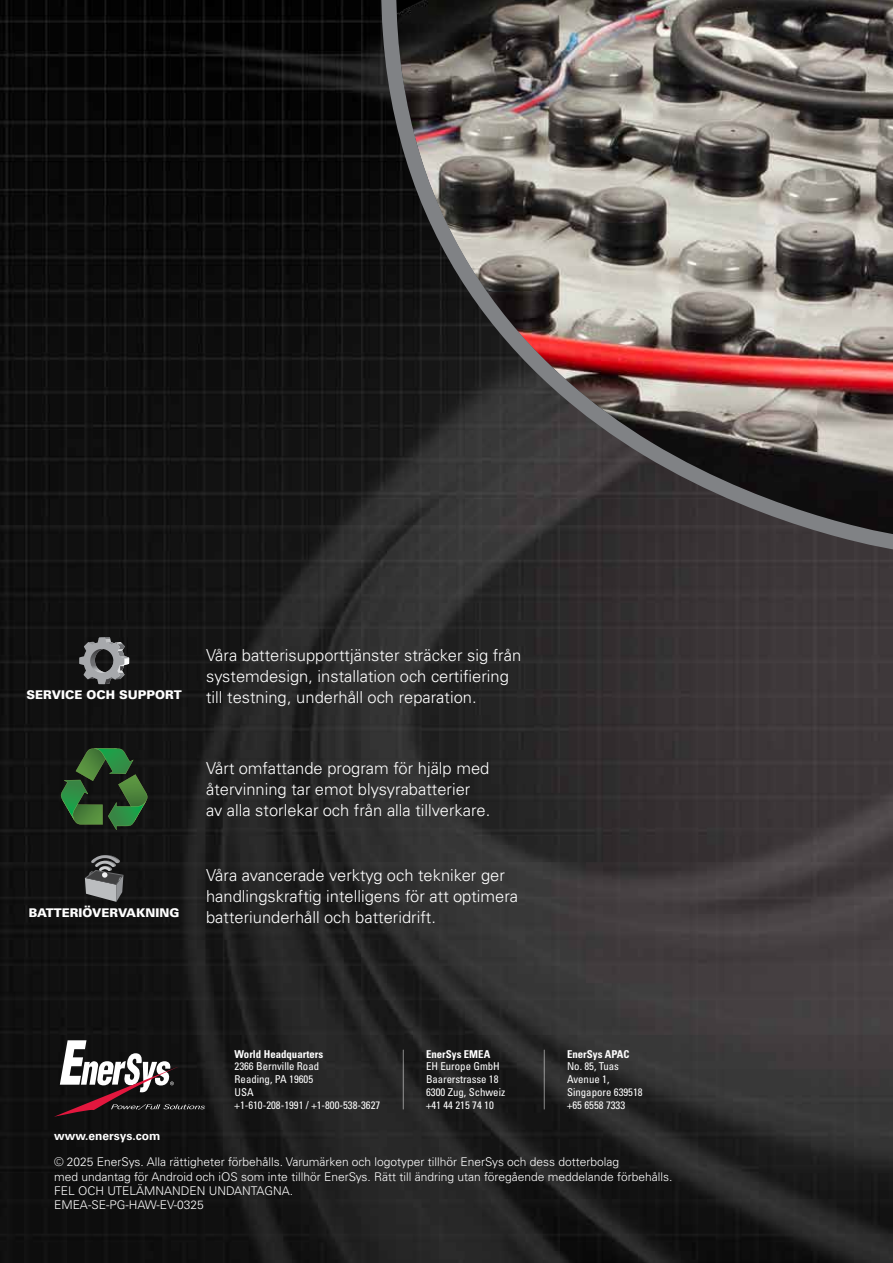
<style>
.page{position:relative;width:893px;height:1263px;background:#fff}
.page>*{position:absolute;margin:0;border:0;box-sizing:border-box;transform-origin:0 0}
.t1{font:300 16.5px/21px "Univers LT Pro 45";color:#fff}
.t2{font:300 12px/14.4px "Univers LT Pro 45";color:#fff}
.t3{font:900 12px "Univers LT Pro 75";color:#fff}
.t4{font:700 12px "Univers LT Pro 65";color:#fff}
.t5{font:condensed 10.8px/12.9px "Univers LT Pro";color:#fff}
.t6{font:700 condensed 10.8px "Univers LT Pro";color:#fff}
</style>
<div class="page">
<img style="left:0;top:0;width:893px;height:1263px">
<svg style="left:60px;top:748px;width:88px;height:82px;background:#284b28"></svg>
<svg style="left:85px;top:855px;width:38px;height:47px;background:#676869"></svg>
<svg style="left:79px;top:637px;width:50px;height:47px;background:#616263"></svg>
<svg style="left:374px;top:0;width:519px;height:562px;background:#675d5a"></svg>
<svg style="left:54px;top:1040px;width:151px;height:77px"></svg>
<hr style="left:403px;top:1050px;width:1px;height:59px;background:#fff">
<hr style="left:544px;top:1050px;width:1px;height:59px;background:#fff">
<p class="t3" style="left:27px;top:686px;width:157px">SERVICE OCH SUPPORT</p>
<p class="t3" style="left:29px;top:904px;width:152px">BATTERIÖVERVAKNING</p>
<p class="t1" style="left:206px;top:644px;width:317px">Våra batterisupporttjänster sträcker sig från systemdesign, installation och certifiering till testning, underhåll och reparation.</p>
<p class="t1" style="left:206px;top:757px;width:286px">Vårt omfattande program för hjälp med återvinning tar emot blysyrabatterier av alla storlekar och från alla tillverkare.</p>
<p class="t1" style="left:206px;top:864px;width:314px">Våra avancerade verktyg och tekniker ger handlingskraftig intelligens för att optimera batteriunderhåll och batteridrift.</p>
<p class="t4" style="left:54px;top:1128px;width:108px">www.enersys.com</p>
<p class="t6" style="left:235px;top:1047px;width:90px">World Headquarters</p>
<p class="t5" style="left:235px;top:1060px;width:147px">2366 Bernville Road<br>Reading, PA 19605<br>USA<br>+1-610-208-1991 / +1-800-538-3627</p>
<p class="t6" style="left:426px;top:1047px;width:66px">EnerSys EMEA</p>
<p class="t5" style="left:426px;top:1060px;width:81px">EH Europe GmbH<br>Baarerstrasse 18<br>6300 Zug, Schweiz +41 44 215 74 10</p>
<p class="t6" style="left:567px;top:1047px;width:64px">EnerSys APAC</p>
<p class="t5" style="left:567px;top:1060px;width:77px">No. 85, Tuas<br>Avenue 1,<br>Singapore 639518 +65 6558 7333</p>
<p class="t2" style="left:54px;top:1154px;width:620px">© 2025 EnerSys. Alla rättigheter förbehålls. Varumärken och logotyper tillhör EnerSys och dess dotterbolag<br>med undantag för Android och iOS som inte tillhör EnerSys. Rätt till ändring utan föregående meddelande förbehålls.<br>FEL OCH UTELÄMNANDEN UNDANTAGNA.<br>EMEA-SE-PG-HAW-EV-0325</p>
</div>
